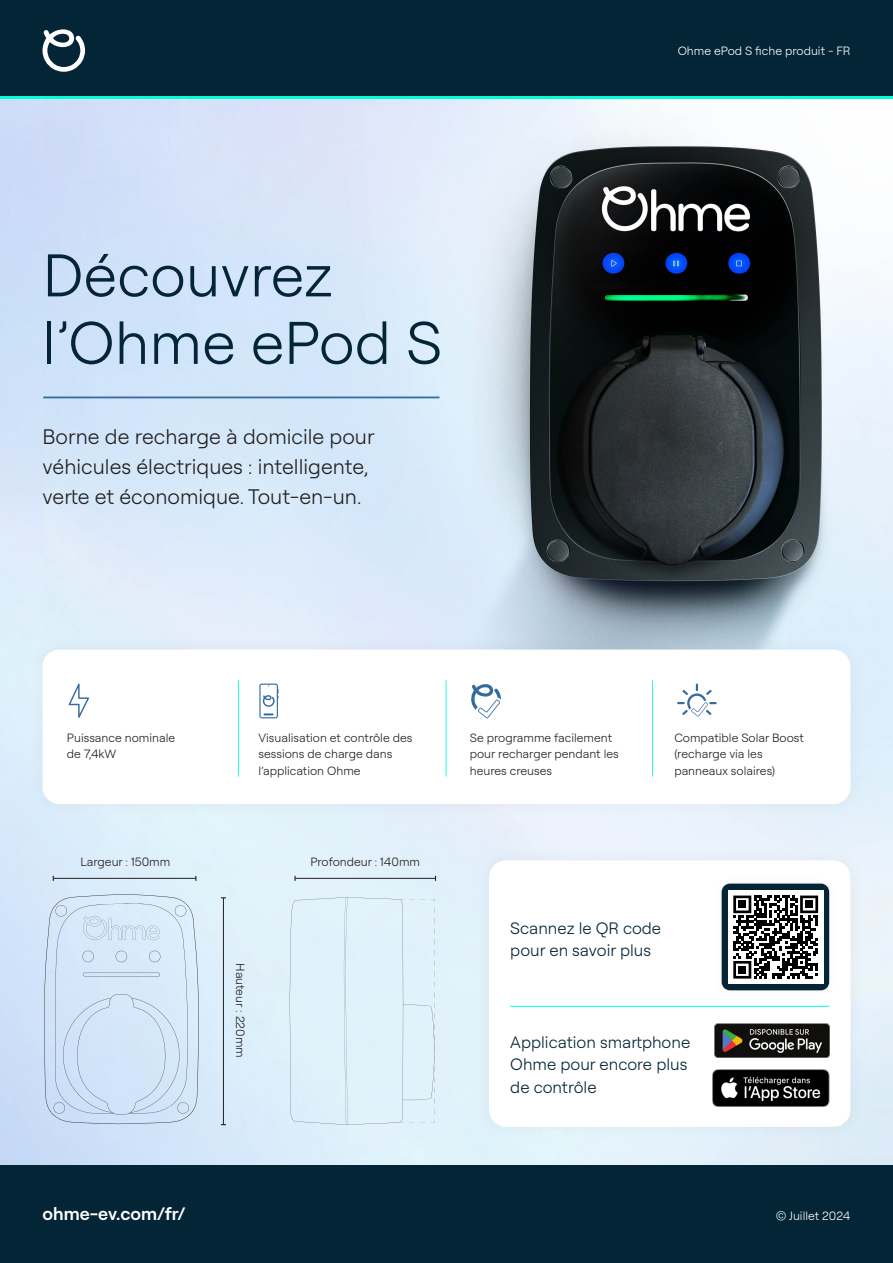
<style>
.page{position:relative;width:893px;height:1263px;background:#fff}
.page>*{position:absolute;margin:0;border:0;box-sizing:border-box;transform-origin:0 0}
.t1{font:300 60px/67.5px "Roobert";color:#032536}
.t2{font:300 21px/30px "Roobert";color:#231f20}
.t3{font:600 18px "Roobert";color:#fff}
.Table_title{font:300 16.5px/22.5px "Roobert";color:#032536}
.USP_text{font:300 12px/16.5px "Roobert";color:#231f20}
.t4{font:300 12px "Roobert";color:#fff}
</style>
<div class="page">
<img style="left:0;top:99px;width:893px;height:1067px">
<div style="left:0;top:0;width:893px;height:97px;background:#032536"></div>
<svg style="left:43px;top:396px;width:396px;height:2px"></svg>
<div style="left:0;top:1166px;width:893px;height:97px;background:#032536"></div>
<hr style="left:0;top:96px;width:893px;height:3px;background:#00ffd6">
<svg style="left:43px;top:29px;width:42px;height:43px"></svg>
<div style="left:473px;top:845px;width:393px;height:298px;background:#e2f0f9"></div>
<div style="left:489px;top:860px;width:361px;height:267px;background:#fff;border-radius:17px"></div>
<div style="left:712px;top:874px;width:127px;height:126px;background:#231f20;opacity:.05"></div>
<div style="left:722px;top:883px;width:107px;height:107px;background:#032536;border-radius:8px"></div>
<div style="left:728px;top:890px;width:95px;height:93px;background:#fff"></div>
<svg style="left:733px;top:895px;width:85px;height:83px"></svg>
<div style="left:738px;top:900px;width:8px;height:8px;background:#000"></div>
<div style="left:805px;top:900px;width:8px;height:8px;background:#000"></div>
<div style="left:738px;top:966px;width:8px;height:7px;background:#000"></div>
<hr style="left:510px;top:1006px;width:319px;height:1px;background:#00ffd6">
<img style="left:714px;top:1023px;width:115px;height:35px">
<img style="left:713px;top:1070px;width:116px;height:36px">
<hr style="left:53px;top:878px;width:143px;height:1px;background:#231f20">
<hr style="left:295px;top:878px;width:140px;height:1px;background:#231f20">
<hr style="left:223px;top:898px;width:1px;height:227px;background:#231f20">
<svg style="left:41px;top:894px;width:160px;height:230px;background:#d1e2f5"></svg>
<svg style="left:290px;top:897px;width:148px;height:228px;background:#ddeff7"></svg>
<div style="left:27px;top:634px;width:839px;height:186px;background:#231f20;opacity:.05"></div>
<div style="left:43px;top:649px;width:807px;height:155px;background:#fff;border-radius:17px"></div>
<svg style="left:238px;top:680px;width:1px;height:96px"></svg>
<svg style="left:446px;top:680px;width:1px;height:96px"></svg>
<svg style="left:652px;top:680px;width:1px;height:96px"></svg>
<svg style="left:69px;top:684px;width:20px;height:34px"></svg>
<svg style="left:471px;top:684px;width:30px;height:34px"></svg>
<svg style="left:259px;top:684px;width:20px;height:34px"></svg>
<svg style="left:677px;top:684px;width:40px;height:32px"></svg>
<p class="t1" style="left:43px;top:238px;width:401px">Découvrez l’Ohme ePod S</p>
<p class="t2" style="left:43px;top:421px;width:334px">Borne de recharge à domicile pour véhicules électriques : intelligente, verte et économique. Tout-en-un.</p>
<p class="t4" style="left:678px;top:42px;width:174px">Ohme ePod S fiche produit - FR</p>
<p class="USP_text" style="left:67px;top:729px;width:110px">Puissance nominale de 7,4kW</p>
<p class="USP_text" style="left:259px;top:729px;width:155px">Visualisation et contrôle des sessions de charge dans l’application Ohme</p>
<p class="USP_text" style="left:470px;top:729px;width:150px">Se programme facilement pour recharger pendant les heures creuses</p>
<p class="USP_text" style="left:674px;top:729px;width:131px">Compatible Solar Boost (recharge via les panneaux solaires)</p>
<p class="USP_text" style="left:81px;top:853px;width:91px">Largeur : 150mm</p>
<p class="USP_text" style="left:310px;top:853px;width:111px">Profondeur : 140mm</p>
<p class="USP_text" style="left:249px;top:963px;width:96px;rotate:90deg">Hauteur : 220mm</p>
<p class="Table_title" style="left:510px;top:916px;width:152px">Scannez le QR code pour en savoir plus</p>
<p class="Table_title" style="left:510px;top:1030px;width:181px">Application smartphone<br>Ohme pour encore plus de contrôle</p>
<p class="t3" style="left:43px;top:1201px;width:145px">ohme-ev.com/fr/</p>
<p class="t4" style="left:776px;top:1207px;width:76px">© Juillet 2024</p>
</div>
